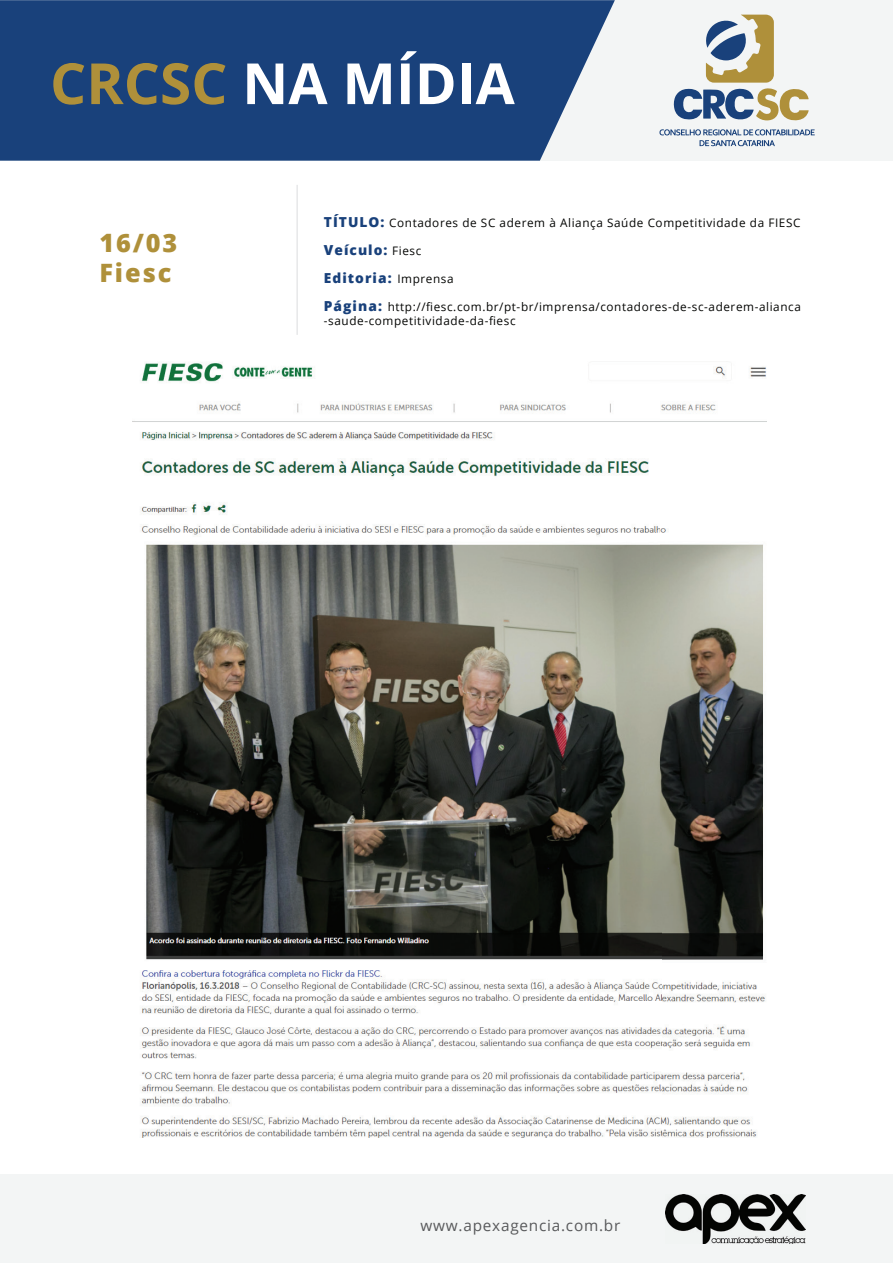
<style>
.page{position:relative;width:893px;height:1263px;background:#fff}
.page>*{position:absolute;margin:0;border:0;box-sizing:border-box;transform-origin:0 0}
.t1{font:700 56.85px "Open Sans";color:#fff}
.t2{font:800 25.35px/30.3px "Open Sans";letter-spacing:.075em;color:#af903a}
.t3{font:15.3px "Open Sans";letter-spacing:.05em;color:#58595b}
.t4{font:800 13.8px/27.3px "Open Sans";letter-spacing:.075em;color:#19417b}
.t5{font:11.7px/14.1px "Open Sans";letter-spacing:.05em;color:#040503}
.s1{color:#af903a}
.s2{font-weight:800;font-size:13.8px;color:#19417b}
.s3{font-weight:400;font-size:11.7px;color:#040503}
</style>
<div class="page">
<hr style="left:296px;top:185px;width:2px;height:150px;background:#e7e8e9">
<img style="left:133px;top:362px;width:633px;height:775px">
<div style="left:0;top:0;width:893px;height:161px;background:#f3f5f5"></div>
<svg style="left:0;top:0;width:615px;height:161px;background:#264c82"></svg>
<svg style="left:673px;top:15px;width:136px;height:106px"></svg>
<svg style="left:659px;top:129px;width:156px;height:17px"></svg>
<div style="left:0;top:1175px;width:893px;height:88px;background:#f3f5f5"></div>
<img style="left:665px;top:1194px;width:141px;height:50px">
<h1 class="t1" style="left:50px;top:43px;width:466px"><span class="s1">CRCSC</span> NA MÍDIA</h1>
<h2 class="t2" style="left:99px;top:226px;width:80px">16/03<br>Fiesc</h2>
<p class="t5" style="left:324px;top:215px;width:478px"><span class="s2">TÍTULO:</span> Contadores de SC aderem à Aliança Saúde Competitividade da FIESC</p>
<p class="t4" style="left:324px;top:236px;width:131px">Veículo: <span class="s3">Fiesc<br></span>Editoria: <span class="s3">Imprensa</span></p>
<p class="t5" style="left:324px;top:300px;width:478px"><span class="s2">Página:</span> http://fiesc.com.br/pt-br/imprensa/contadores-de-sc-aderem-alianca -saude-competitividade-da-fiesc</p>
<h3 class="t3" style="left:420px;top:1215px;width:201px">www.apexagencia.com.br</h3>
</div>
